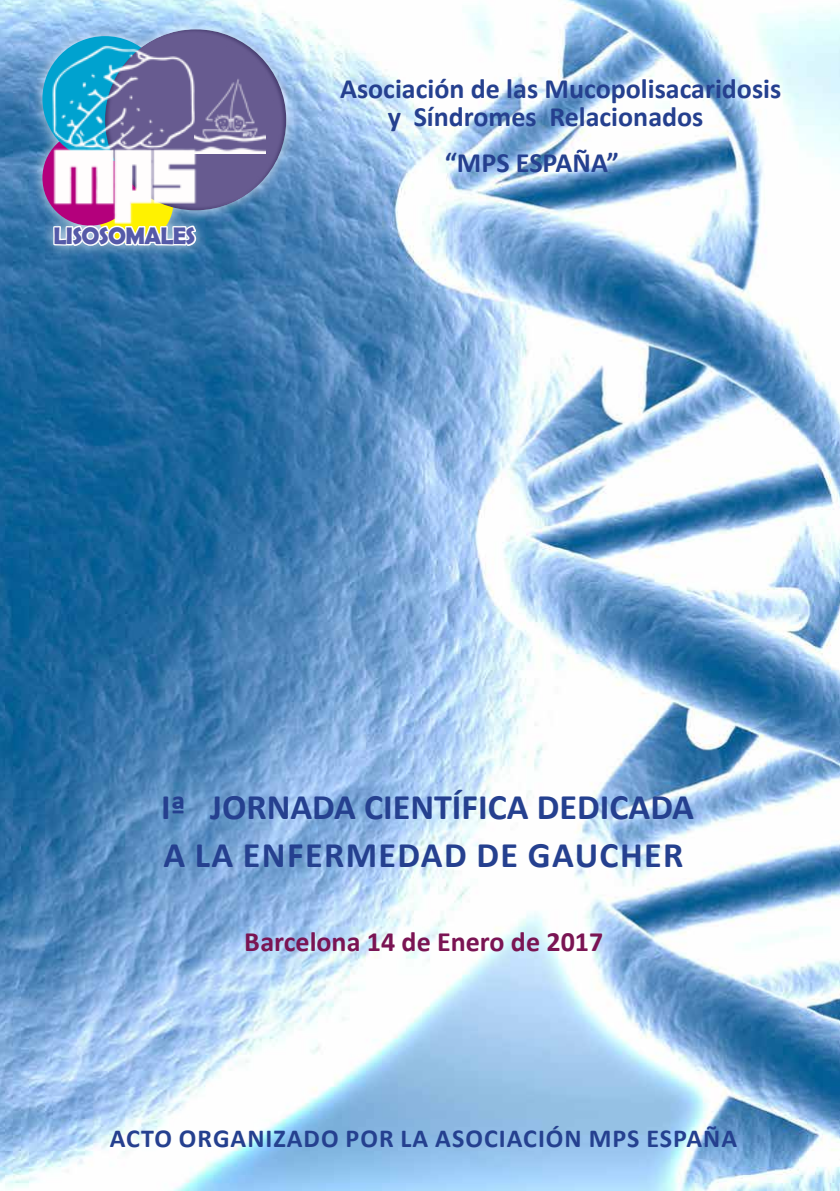
<style>
.page{position:relative;width:840px;height:1191px;background:#fff}
.page>*{position:absolute;margin:0;border:0;box-sizing:border-box;transform-origin:0 0}
.t1{font:700 36px/48px "Calibri";color:#25408f}
.t2{font:700 28px/28px "Calibri";color:#25408f}
.t3{font:700 28px "Calibri";color:#7a1453}
.t4{font:700 26px "Calibri";color:#25408f}
.t5{font:700 24px "Berlin Sans FB Demi";letter-spacing:-.03em;color:#555aa8}
</style>
<div class="page">
<img style="left:0;top:0;width:839px;height:1191px">
<div style="left:30px;top:17px;width:268px;height:241px;background:#fff;opacity:.75"></div>
<div style="left:42px;top:130px;width:96px;height:96px;background:#b4007c;border-radius:50%"></div>
<div style="left:42px;top:36px;width:126px;height:125px;background:#00a2cf;border-radius:50%"></div>
<div style="left:103px;top:29px;width:183px;height:186px;background:#000;opacity:.5"></div>
<img style="left:52px;top:40px;width:146px;height:170px">
<img style="left:194px;top:75px;width:71px;height:78px">
<svg style="left:52px;top:210px;width:146px;height:39px"></svg>
<p class="t5" style="left:53px;top:222px;width:143px">LISOSOMALES</p>
<p class="t2" style="left:387px;top:75px;width:395px;text-indent:-48px">Asociación de las Mucopolisacaridosis y Síndromes Relacionados</p>
<p class="t2" style="left:444px;top:149px;width:176px">“MPS ESPAÑA”</p>
<p class="t1" style="left:161px;top:783px;width:534px">Iª JORNADA CIENTÍFICA DEDICADA<br>A LA ENFERMEDAD DE GAUCHER</p>
<p class="t3" style="left:244px;top:923px;width:360px">Barcelona 14 de Enero de 2017</p>
<p class="t4" style="left:110px;top:1121px;width:33px">Acto</p>
<p class="t4" style="left:179px;top:1121px;width:17px">organi</p>
<p class="t4" style="left:273px;top:1121px;width:32px">zado</p>
<p class="t4" style="left:345px;top:1121px;width:17px">por</p>
<p class="t4" style="left:400px;top:1121px;width:50px">la asociaci</p>
<p class="t4" style="left:545px;top:1121px;width:60px">ón mps</p>
<p class="t4" style="left:646px;top:1121px;width:16px">españa</p>
</div>
